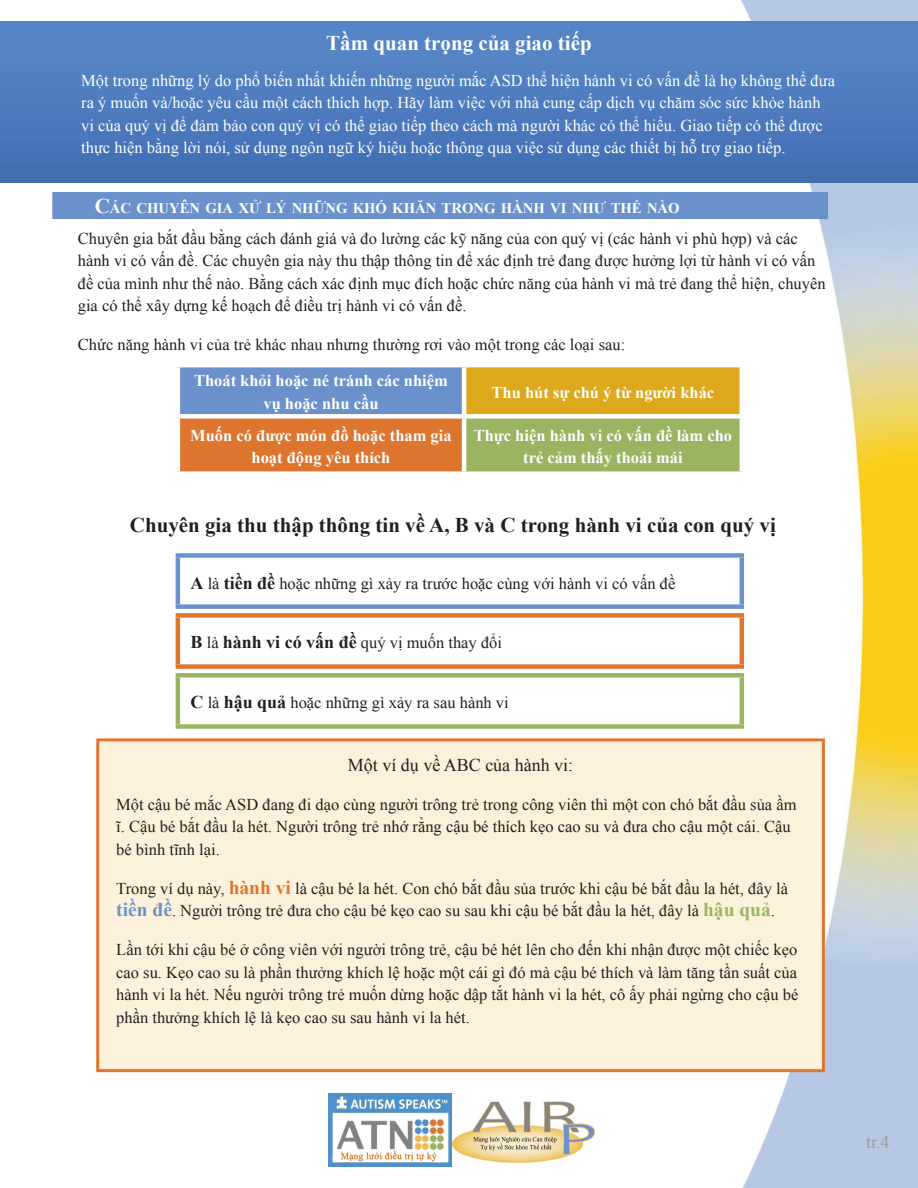
<style>
.page{position:relative;width:918px;height:1188px;background:#fff}
.page>*{position:absolute;margin:0;border:0;box-sizing:border-box;transform-origin:0 0}
.Bodd{font:700 21px "Times New Roman";color:#231f20}
.Bodd-2{font:700 21px "Times New Roman";color:#fff}
.Bodd-3{font:18px "Times New Roman";color:#231f20}
.t1{font:18px "Times New Roman";color:#9d9c9c}
.Bodd-4{font:16.5px/22.5px "Times New Roman";color:#231f20}
.Bodd-5{font:16.5px/22.5px "Times New Roman";color:#fff}
.Bodd-6{font:700 16.5px/22.5px "Times New Roman";color:#fff;text-align:center}
.Subti_1{font:700 14.7px "Times New Roman";color:#fff}
.s1{font-size:21px}
.s2{font-weight:700;font-size:18px}
.s3{font-weight:700;font-size:19.5px;color:#de752e}
.s4{font-weight:700;font-size:19.5px;color:#6b91cc}
.s5{font-weight:700;font-size:19.5px;color:#99b561}
</style>
<div class="page">
<img style="left:96px;top:0;width:822px;height:1188px">
<img style="left:329px;top:1094px;width:124px;height:72px">
<img style="left:453px;top:1094px;width:144px;height:74px">
<div style="left:52px;top:192px;width:776px;height:27px;background:#6b91cc"></div>
<div style="left:178px;top:365px;width:286px;height:51px;background:#6b91cc"></div>
<div style="left:464px;top:365px;width:278px;height:51px;background:#dda81c"></div>
<div style="left:178px;top:416px;width:286px;height:58px;background:#de752e"></div>
<div style="left:464px;top:416px;width:278px;height:58px;background:#99b561"></div>
<hr style="left:176px;top:363px;width:288px;height:4px;background:#fff">
<hr style="left:176px;top:367px;width:4px;height:47px;background:#fff">
<hr style="left:464px;top:363px;width:280px;height:4px;background:#fff">
<hr style="left:462px;top:367px;width:4px;height:47px;background:#fff">
<hr style="left:740px;top:367px;width:4px;height:47px;background:#fff">
<div style="left:176px;top:414px;width:288px;height:5px;background:#fff"></div>
<hr style="left:176px;top:419px;width:4px;height:52px;background:#fff">
<div style="left:464px;top:414px;width:280px;height:5px;background:#fff"></div>
<hr style="left:462px;top:419px;width:4px;height:52px;background:#fff">
<hr style="left:740px;top:419px;width:4px;height:52px;background:#fff">
<div style="left:176px;top:471px;width:288px;height:5px;background:#fff"></div>
<div style="left:464px;top:471px;width:280px;height:5px;background:#fff"></div>
<div style="left:178px;top:555px;width:564px;height:52px;background:#fff"></div>
<div style="left:176px;top:553px;width:568px;height:5px;background:#6b91cc"></div>
<hr style="left:176px;top:558px;width:4px;height:46px;background:#6b91cc">
<hr style="left:740px;top:558px;width:4px;height:46px;background:#6b91cc">
<div style="left:176px;top:604px;width:568px;height:5px;background:#6b91cc"></div>
<div style="left:178px;top:615px;width:564px;height:52px;background:#fff"></div>
<div style="left:176px;top:613px;width:568px;height:5px;background:#de752e"></div>
<hr style="left:176px;top:618px;width:4px;height:46px;background:#de752e">
<hr style="left:740px;top:618px;width:4px;height:46px;background:#de752e">
<div style="left:176px;top:664px;width:568px;height:5px;background:#de752e"></div>
<div style="left:178px;top:675px;width:564px;height:51px;background:#fff"></div>
<div style="left:176px;top:673px;width:568px;height:5px;background:#99b561"></div>
<hr style="left:176px;top:678px;width:4px;height:46px;background:#99b561">
<hr style="left:740px;top:678px;width:4px;height:46px;background:#99b561">
<div style="left:176px;top:724px;width:568px;height:5px;background:#99b561"></div>
<div style="left:0;top:21px;width:918px;height:162px;background:linear-gradient(to bottom,#5988c8,#416fb4)"></div>
<div style="left:98px;top:740px;width:725px;height:331px;background:#fcf2db"></div>
<div style="left:96px;top:738px;width:729px;height:334px;border:3px solid #de752e"></div>
<p class="Bodd-2" style="left:326px;top:29px;width:267px">Tầm quan trọng của giao tiếp</p>
<p class="Bodd-5" style="left:81px;top:69px;width:755px">Một trong những lý do phổ biến nhất khiến những người mắc ASD thể hiện hành vi có vấn đề là họ không thể đưa ra ý muốn và/hoặc yêu cầu một cách thích hợp. Hãy làm việc với nhà cung cấp dịch vụ chăm sóc sức khỏe hành vi của quý vị để đảm bảo con quý vị có thể giao tiếp theo cách mà người khác có thể hiểu. Giao tiếp có thể được thực hiện bằng lời nói, sử dụng ngôn ngữ ký hiệu hoặc thông qua việc sử dụng các thiết bị hỗ trợ giao tiếp.</p>
<p class="Subti_1" style="left:95px;top:198px;width:586px"><span class="s1">C</span>ÁC CHUYÊN GIA XỬ LÝ NHỮNG KHÓ KHĂN TRONG HÀNH VI NHƯ THẾ NÀO</p>
<p class="Bodd-4" style="left:78px;top:227px;width:749px">Chuyên gia bắt đầu bằng cách đánh giá và đo lường các kỹ năng của con quý vị (các hành vi phù hợp) và các hành vi có vấn đề. Các chuyên gia này thu thập thông tin để xác định trẻ đang được hưởng lợi từ hành vi có vấn đề của mình như thế nào. Bằng cách xác định mục đích hoặc chức năng của hành vi mà trẻ đang thể hiện, chuyên gia có thể xây dựng kế hoạch để điều trị hành vi có vấn đề.</p>
<p class="Bodd-4" style="left:78px;top:333px;width:549px">Chức năng hành vi của trẻ khác nhau nhưng thường rơi vào một trong các loại sau:</p>
<p class="Bodd-6" style="left:194px;top:369px;width:255px">Thoát khỏi hoặc né tránh các nhiệm vụ hoặc nhu cầu</p>
<p class="Bodd-6" style="left:492px;top:380px;width:224px">Thu hút sự chú ý từ người khác</p>
<p class="Bodd-6" style="left:190px;top:423px;width:263px">Muốn có được món đồ hoặc tham gia hoạt động yêu thích</p>
<p class="Bodd-6" style="left:474px;top:423px;width:260px">Thực hiện hành vi có vấn đề làm cho trẻ cảm thấy thoải mái</p>
<p class="Bodd" style="left:130px;top:511px;width:648px">Chuyên gia thu thập thông tin về A, B và C trong hành vi của con quý vị</p>
<p class="Bodd-4" style="left:191px;top:572px;width:486px"><span class="s2">A</span> là <span class="s2">tiền đề</span> hoặc những gì xảy ra trước hoặc cùng với hành vi có vấn đề</p>
<p class="Bodd-4" style="left:191px;top:631px;width:313px"><span class="s2">B</span> là <span class="s2">hành vi có vấn đề</span> quý vị muốn thay đổi</p>
<p class="Bodd-4" style="left:191px;top:691px;width:320px"><span class="s2">C</span> là <span class="s2">hậu quả</span> hoặc những gì xảy ra sau hành vi</p>
<p class="Bodd-3" style="left:348px;top:753px;width:227px">Một ví dụ về ABC của hành vi:</p>
<p class="Bodd-4" style="left:116px;top:793px;width:682px">Một cậu bé mắc ASD đang đi dạo cùng người trông trẻ trong công viên thì một con chó bắt đầu sủa ầm ĩ. Cậu bé bắt đầu la hét. Người trông trẻ nhớ rằng cậu bé thích kẹo cao su và đưa cho cậu một cái. Cậu bé bình tĩnh lại.</p>
<p class="Bodd-4" style="left:116px;top:877px;width:673px">Trong ví dụ này, <span class="s3">hành vi</span> là cậu bé la hét. Con chó bắt đầu sủa trước khi cậu bé bắt đầu la hét, đây là <span class="s4">tiền đề</span>. Người trông trẻ đưa cho cậu bé kẹo cao su sau khi cậu bé bắt đầu la hét, đây là <span class="s5">hậu quả</span>.</p>
<p class="Bodd-4" style="left:116px;top:938px;width:684px;text-align:justify">Lần tới khi cậu bé ở công viên với người trông trẻ, cậu bé hét lên cho đến khi nhận được một chiếc kẹo cao su. Kẹo cao su là phần thưởng khích lệ hoặc một cái gì đó mà cậu bé thích và làm tăng tần suất của hành vi la hét. Nếu người trông trẻ muốn dừng hoặc dập tắt hành vi la hét, cô ấy phải ngừng cho cậu bé phần thưởng khích lệ là kẹo cao su sau hành vi la hét.</p>
<p class="t1" style="left:866px;top:1130px;width:25px">tr.4</p>
</div>
